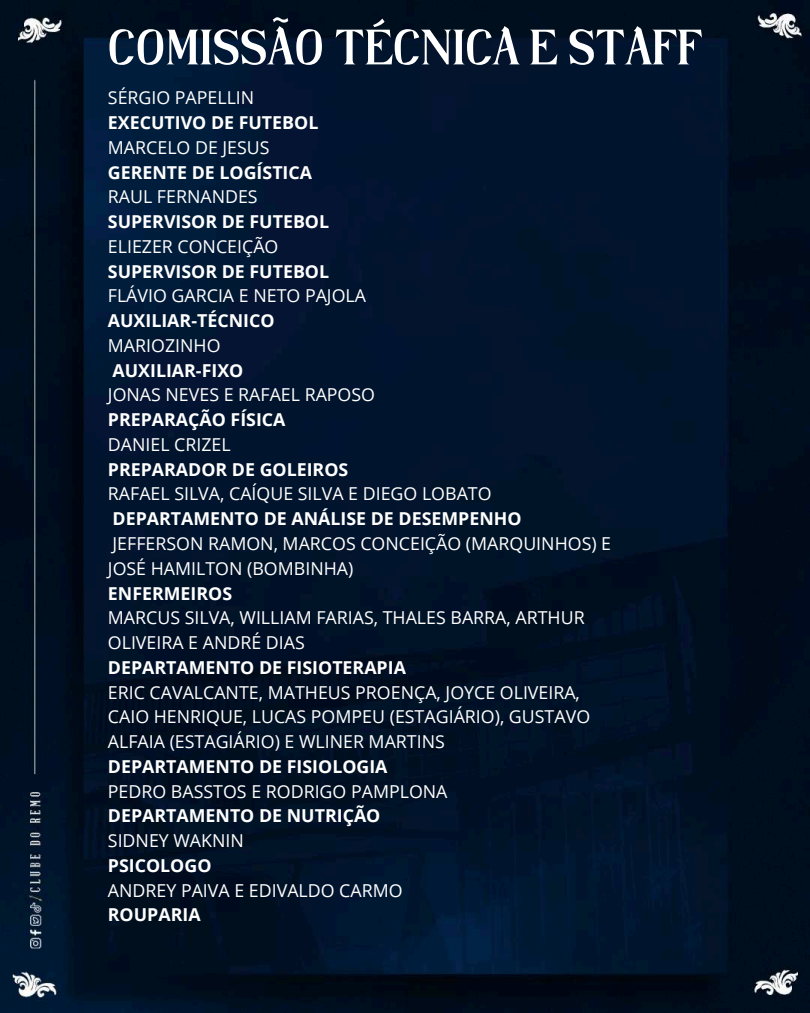
<style>
.page{position:relative;width:810px;height:1013px;background:#fff}
.page>*{position:absolute;margin:0;border:0;box-sizing:border-box;transform-origin:0 0}
.t1{font:700 51px "Tropikal";color:#fff}
.t2{font:17.8px/24.8px "Open Sans";color:#fff}
.t3{font:700 17.8px "Open Sans";color:#fff}
</style>
<div class="page">
<img style="left:0;top:0;width:810px;height:1012px">
<h1 class="t1" style="left:108px;top:26px;width:596px">COMISSÃO TÉCNICA E STAFF</h1>
<p class="t2" style="left:108px;top:85px;width:148px">SÉRGIO PAPELLIN</p>
<p class="t3" style="left:108px;top:110px;width:212px">EXECUTIVO DE FUTEBOL</p>
<p class="t2" style="left:108px;top:134px;width:163px">MARCELO DE JESUS</p>
<p class="t3" style="left:108px;top:159px;width:206px">GERENTE DE LOGÍSTICA</p>
<p class="t2" style="left:108px;top:184px;width:151px">RAUL FERNANDES</p>
<p class="t3" style="left:108px;top:209px;width:223px">SUPERVISOR DE FUTEBOL</p>
<p class="t2" style="left:108px;top:233px;width:172px">ELIEZER CONCEIÇÃO</p>
<p class="t3" style="left:108px;top:258px;width:223px">SUPERVISOR DE FUTEBOL</p>
<p class="t2" style="left:108px;top:283px;width:260px">FLÁVIO GARCIA E NETO PAJOLA</p>
<p class="t3" style="left:108px;top:308px;width:168px">AUXILIAR-TÉCNICO</p>
<p class="t2" style="left:108px;top:332px;width:114px">MARIOZINHO</p>
<p class="t3" style="left:113px;top:357px;width:132px">AUXILIAR-FIXO</p>
<p class="t2" style="left:108px;top:382px;width:269px">JONAS NEVES E RAFAEL RAPOSO</p>
<p class="t3" style="left:108px;top:407px;width:179px">PREPARAÇÃO FÍSICA</p>
<p class="t2" style="left:108px;top:431px;width:124px">DANIEL CRIZEL</p>
<p class="t3" style="left:108px;top:456px;width:242px">PREPARADOR DE GOLEIROS</p>
<p class="t2" style="left:108px;top:481px;width:385px">RAFAEL SILVA, CAÍQUE SILVA E DIEGO LOBATO</p>
<p class="t3" style="left:113px;top:506px;width:411px">DEPARTAMENTO DE ANÁLISE DE DESEMPENHO</p>
<p class="t2" style="left:108px;top:530px;width:505px">JEFFERSON RAMON, MARCOS CONCEIÇÃO (MARQUINHOS) E<br>JOSÉ HAMILTON (BOMBINHA)</p>
<p class="t3" style="left:108px;top:580px;width:126px">ENFERMEIROS</p>
<p class="t2" style="left:108px;top:605px;width:478px">MARCUS SILVA, WILLIAM FARIAS, THALES BARRA, ARTHUR<br>OLIVEIRA E ANDRÉ DIAS</p>
<p class="t3" style="left:108px;top:654px;width:300px">DEPARTAMENTO DE FISIOTERAPIA</p>
<p class="t2" style="left:108px;top:679px;width:484px">ERIC CAVALCANTE, MATHEUS PROENÇA, JOYCE OLIVEIRA,<br>CAIO HENRIQUE, LUCAS POMPEU (ESTAGIÁRIO), GUSTAVO<br>ALFAIA (ESTAGIÁRIO) E WLINER MARTINS</p>
<p class="t3" style="left:108px;top:753px;width:281px">DEPARTAMENTO DE FISIOLOGIA</p>
<p class="t2" style="left:108px;top:778px;width:341px">PEDRO BASSTOS E RODRIGO PAMPLONA</p>
<p class="t3" style="left:108px;top:803px;width:274px">DEPARTAMENTO DE NUTRIÇÃO</p>
<p class="t2" style="left:108px;top:827px;width:137px">SIDNEY WAKNIN</p>
<p class="t3" style="left:108px;top:852px;width:105px">PSICOLOGO</p>
<p class="t2" style="left:108px;top:877px;width:296px">ANDREY PAIVA E EDIVALDO CARMO</p>
<p class="t3" style="left:108px;top:902px;width:94px">ROUPARIA</p>
</div>
